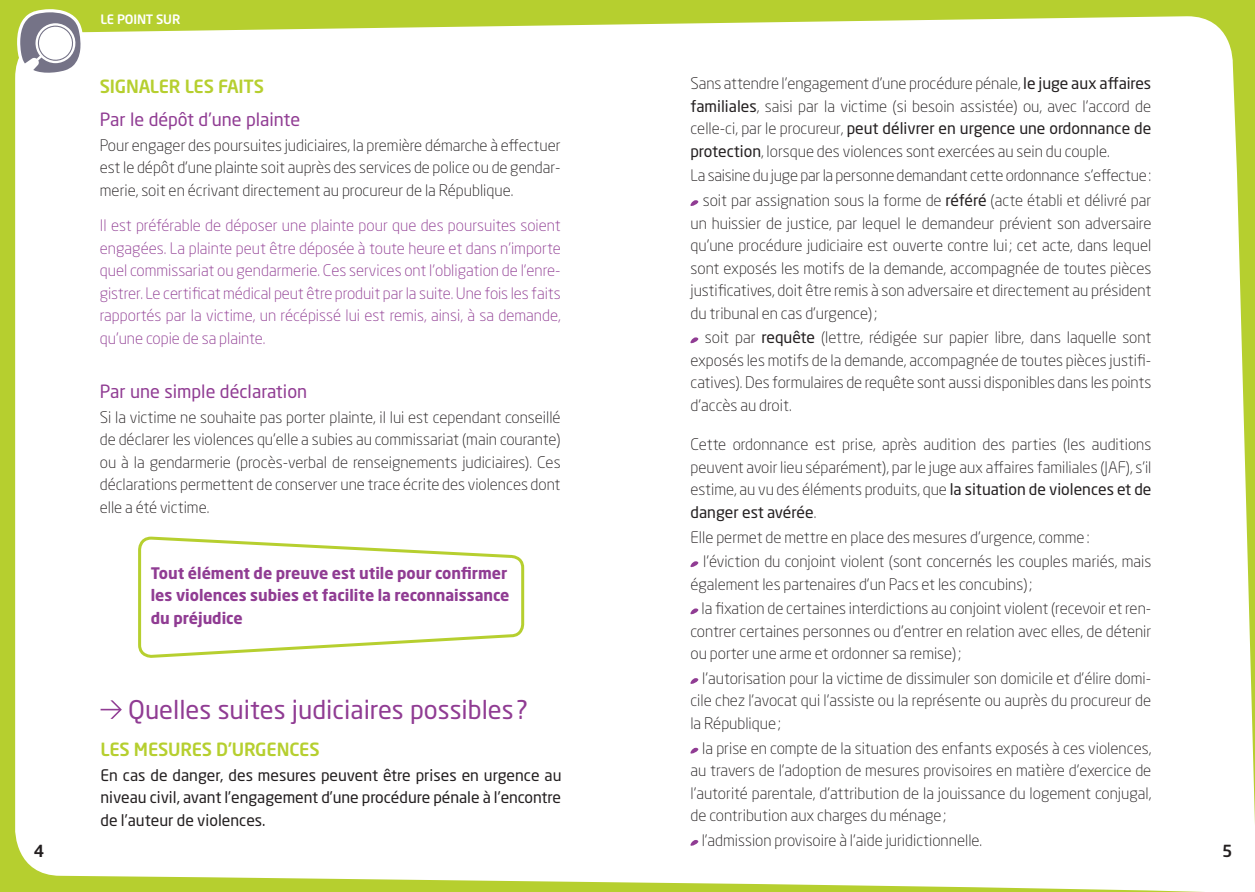
<style>
.page{position:relative;width:1255px;height:892px;background:#fff}
.page>*{position:absolute;margin:0;border:0;box-sizing:border-box;transform-origin:0 0}
.t1{font:25.5px "Neo Sans Std";color:#903c93}
.t2{font:18px "Neo Sans Std";color:#903c93}
.t3{font:500 18px "Neo Sans Std";letter-spacing:-.01em;color:#b6cf2f}
.t4{font:500 16.5px "Neo Sans Std";color:#231f20}
.t5{font:300 15.75px/22.5px "Neo Sans Std";color:#231f20;text-align:justify}
.t6{font:300 15.75px/22.5px "Neo Sans Std";color:#903c93;text-align:justify}
.t7{font:15.75px/22.5px "Neo Sans Std";color:#231f20;text-align:justify}
.t8{font:700 15.75px/22.5px "Neo Sans Std";color:#903c93}
.t9{font:500 12.9px "Neo Sans Std";letter-spacing:-.01em;color:#fff}
.s1{font-weight:400}
</style>
<div class="page">
<div style="left:0;top:0;width:1254px;height:891px;background:#b6cf2f"></div>
<div style="left:15px;top:16px;width:1239px;height:875px;background:#fff"></div>
<svg style="left:15px;top:9px;width:67px;height:69px;background:#c0c2ba"></svg>
<svg style="left:137px;top:535px;width:388px;height:124px;background:#fbfcf3"></svg>
<svg style="left:101px;top:700px;width:21px;height:18px"></svg>
<svg style="left:690px;top:198px;width:10px;height:10px"></svg>
<svg style="left:690px;top:335px;width:10px;height:10px"></svg>
<svg style="left:690px;top:559px;width:10px;height:10px"></svg>
<svg style="left:690px;top:606px;width:10px;height:10px"></svg>
<svg style="left:690px;top:676px;width:10px;height:9px"></svg>
<svg style="left:690px;top:745px;width:10px;height:10px"></svg>
<svg style="left:690px;top:838px;width:10px;height:9px"></svg>
<p class="t9" style="left:100px;top:11px;width:81px">LE POINT SUR</p>
<p class="t5" style="left:690px;top:72px;width:462px">Sans attendre l’engagement d’une procédure pénale, <span class="s1">le juge aux affaires familiales</span>, saisi par la victime (si besoin assistée) ou, avec l’accord de celle-ci, par le procureur, <span class="s1">peut délivrer en urgence une ordonnance de protection</span>, lorsque des violences sont exercées au sein du couple.</p>
<p class="t5" style="left:690px;top:163px;width:462px;line-height:24.6px;text-align:right">La saisine du juge par la personne demandant cette ordonnance s’effectue : soit par assignation sous la forme de <span class="s1">référé</span> (acte établi et délivré par</p>
<p class="t5" style="left:690px;top:211px;width:462px">un huissier de justice, par lequel le demandeur prévient son adversaire qu’une procédure judiciaire est ouverte contre lui ; cet acte, dans lequel sont exposés les motifs de la demande, accompagnée de toutes pièces justificatives, doit être remis à son adversaire et directement au président du tribunal en cas d’urgence) ;</p>
<p class="t5" style="left:690px;top:326px;width:462px;text-indent:14px">soit par <span class="s1">requête</span> (lettre, rédigée sur papier libre, dans laquelle sont exposés les motifs de la demande, accompagnée de toutes pièces justifi&shy;catives). Des formulaires de requête sont aussi disponibles dans les points d’accès au droit.</p>
<p class="t5" style="left:690px;top:433px;width:462px">Cette ordonnance est prise, après audition des parties (les auditions peuvent avoir lieu séparément), par le juge aux affaires familiales (JAF), s’il estime, au vu des éléments produits, que <span class="s1">la situation de violences et de danger est avérée</span>.</p>
<p class="t5" style="left:703px;top:524px;width:449px;line-height:24.6px;text-indent:-13px">Elle permet de mettre en place des mesures d’urgence, comme :<br>l’éviction du conjoint violent (sont concernés les couples mariés, mais</p>
<p class="t5" style="left:701px;top:571px;width:451px;line-height:24.6px;text-indent:-11px">également les partenaires d’un Pacs et les concubins) ;<br>la fixation de certaines interdictions au conjoint violent (recevoir et ren-</p>
<p class="t5" style="left:690px;top:619px;width:462px">contrer certaines personnes ou d’entrer en relation avec elles, de détenir ou porter une arme et ordonner sa remise) ;</p>
<p class="t5" style="left:690px;top:666px;width:462px;text-indent:12px">l’autorisation pour la victime de dissimuler son domicile et d’élire domi&shy;cile chez l’avocat qui l’assiste ou la représente ou auprès du procureur de la République ;</p>
<p class="t5" style="left:690px;top:736px;width:462px;text-indent:12px">la prise en compte de la situation des enfants exposés à ces violences, au travers de l’adoption de mesures provisoires en matière d’exercice de l’autorité parentale, d’attribution de la jouissance du logement conjugal, de contribution aux charges du ménage ;</p>
<p class="t5" style="left:701px;top:828px;width:282px">l’admission provisoire à l’aide juridictionnelle.</p>
<p class="t3" style="left:100px;top:74px;width:166px">SIGNALER LES FAITS</p>
<p class="t2" style="left:100px;top:109px;width:202px">Par le dépôt d’une plainte</p>
<p class="t5" style="left:100px;top:134px;width:462px">Pour engager des poursuites judiciaires, la première démarche à effectuer est le dépôt d’une plainte soit auprès des services de police ou de gendar&shy;merie, soit en écrivant directement au procureur de la République.</p>
<p class="t6" style="left:100px;top:214px;width:462px">Il est préférable de déposer une plainte pour que des poursuites soient engagées. La plainte peut être déposée à toute heure et dans n’importe quel commissariat ou gendarmerie. Ces services ont l’obligation de l’enre&shy;gistrer. Le certificat médical peut être produit par la suite. Une fois les faits rapportés par la victime, un récépissé lui est remis, ainsi, à sa demande, qu’une copie de sa plainte.</p>
<p class="t2" style="left:100px;top:380px;width:209px">Par une simple déclaration</p>
<p class="t5" style="left:100px;top:405px;width:462px">Si la victime ne souhaite pas porter plainte, il lui est cependant conseillé de déclarer les violences qu’elle a subies au commissariat (main courante) ou à la gendarmerie (procès-verbal de renseignements judiciaires). Ces déclarations permettent de conserver une trace écrite des violences dont elle a été victime.</p>
<p class="t8" style="left:151px;top:561px;width:360px">Tout élément de preuve est utile pour confirmer les violences subies et facilite la reconnaissance du préjudice</p>
<h1 class="t1" style="left:128px;top:693px;width:401px">Quelles suites judiciaires possibles ?</h1>
<p class="t3" style="left:101px;top:737px;width:221px">LES MESURES D’URGENCES</p>
<p class="t7" style="left:101px;top:763px;width:462px">En cas de danger, des mesures peuvent être prises en urgence au niveau civil, avant l’engagement d’une procédure pénale à l’encontre de l’auteur de violences.</p>
<p class="t4" style="left:34px;top:840px;width:12px">4</p>
<p class="t4" style="left:1222px;top:840px;width:12px">5</p>
</div>
